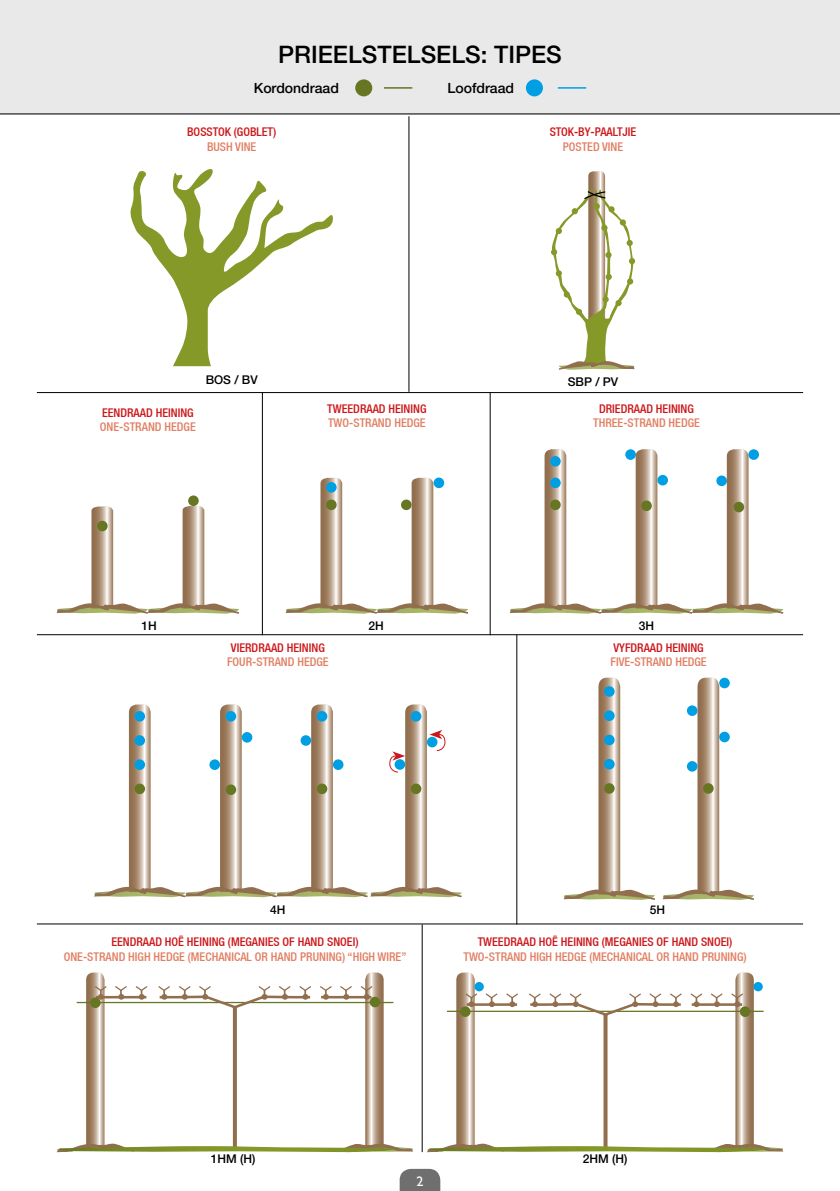
<style>
.page{position:relative;width:840px;height:1191px;background:#fff}
.page>*{position:absolute;margin:0;border:0;box-sizing:border-box;transform-origin:0 0}
.t1{font:500 24px "Helvetica Neue LT";color:#000}
.t2{font:500 14px "Helvetica Neue LT";color:#000}
.t3{font:14px "Gill Sans";color:#fff}
.t4{font:500 condensed 12px "Helvetica Neue LT";color:#e17f63}
.t5{font:500 condensed 12px "Helvetica Neue LT";color:#cd171a}
.t6{font:500 12px "Helvetica Neue LT";color:#000}
</style>
<div class="page">
<svg style="left:399px;top:1168px;width:41px;height:23px"></svg>
<svg style="left:551px;top:171px;width:84px;height:199px"></svg>
<svg style="left:130px;top:169px;width:203px;height:197px"></svg>
<hr style="left:37px;top:392px;width:765px;height:1px;background:#000">
<hr style="left:408px;top:116px;width:1px;height:276px;background:#000">
<hr style="left:37px;top:634px;width:765px;height:1px;background:#000">
<hr style="left:37px;top:923px;width:765px;height:1px;background:#000">
<hr style="left:262px;top:392px;width:1px;height:243px;background:#000">
<hr style="left:489px;top:392px;width:1px;height:243px;background:#000">
<hr style="left:516px;top:634px;width:1px;height:290px;background:#000">
<div style="left:188px;top:495px;width:11px;height:11px;background:#677623;border-radius:50%"></div>
<svg style="left:56px;top:506px;width:183px;height:108px"></svg>
<svg style="left:285px;top:478px;width:183px;height:136px"></svg>
<div style="left:433px;top:477px;width:11px;height:11px;background:#009fe3;border-radius:50%"></div>
<div style="left:326px;top:482px;width:10px;height:10px;background:#009fe3;border-radius:50%"></div>
<svg style="left:509px;top:449px;width:275px;height:165px"></svg>
<div style="left:625px;top:449px;width:10px;height:11px;background:#009fe3;border-radius:50%"></div>
<div style="left:657px;top:475px;width:10px;height:10px;background:#009fe3;border-radius:50%"></div>
<div style="left:748px;top:449px;width:10px;height:11px;background:#009fe3;border-radius:50%"></div>
<div style="left:716px;top:475px;width:10px;height:11px;background:#009fe3;border-radius:50%"></div>
<div style="left:550px;top:456px;width:10px;height:10px;background:#009fe3;border-radius:50%"></div>
<div style="left:550px;top:499px;width:10px;height:11px;background:#677623;border-radius:50%"></div>
<svg style="left:94px;top:704px;width:368px;height:194px"></svg>
<svg style="left:563px;top:677px;width:191px;height:223px"></svg>
<svg style="left:603px;top:686px;width:11px;height:11px"></svg>
<div style="left:603px;top:710px;width:11px;height:11px;background:#009fe3;border-radius:50%"></div>
<div style="left:603px;top:734px;width:11px;height:11px;background:#009fe3;border-radius:50%"></div>
<div style="left:686px;top:761px;width:11px;height:10px;background:#009fe3;border-radius:50%"></div>
<svg style="left:718px;top:677px;width:11px;height:11px"></svg>
<div style="left:686px;top:705px;width:11px;height:11px;background:#009fe3;border-radius:50%"></div>
<svg style="left:718px;top:731px;width:11px;height:11px"></svg>
<hr style="left:421px;top:924px;width:1px;height:228px;background:#000">
<div style="left:0;top:0;width:839px;height:114px;background:#e9e9e9"></div>
<hr style="left:0;top:113px;width:839px;height:1px;background:#000">
<svg style="left:56px;top:972px;width:357px;height:181px"></svg>
<svg style="left:427px;top:972px;width:356px;height:181px"></svg>
<div style="left:90px;top:997px;width:11px;height:11px;background:#677623;border-radius:50%"></div>
<div style="left:369px;top:996px;width:11px;height:11px;background:#677623;border-radius:50%"></div>
<div style="left:459px;top:1006px;width:11px;height:11px;background:#677623;border-radius:50%"></div>
<div style="left:739px;top:1006px;width:11px;height:11px;background:#677623;border-radius:50%"></div>
<div style="left:753px;top:982px;width:9px;height:9px;background:#009fe3;border-radius:50%"></div>
<div style="left:474px;top:982px;width:9px;height:9px;background:#009fe3;border-radius:50%"></div>
<div style="left:355px;top:79px;width:17px;height:17px;background:#677623;border-radius:50%"></div>
<div style="left:525px;top:79px;width:17px;height:17px;background:#009fe3;border-radius:50%"></div>
<hr style="left:557px;top:87px;width:29px;height:2px;background:#009fe3">
<hr style="left:384px;top:87px;width:28px;height:2px;background:#677623">
<h1 class="t1" style="left:278px;top:40px;width:285px">PRIEELSTELSELS: TIPES</h1>
<p class="t2" style="left:253px;top:80px;width:87px">Kordondraad</p>
<p class="t2" style="left:447px;top:80px;width:68px">Loofdraad</p>
<p class="t5" style="left:187px;top:125px;width:90px">BOSSTOK (GOBLET)</p>
<p class="t4" style="left:207px;top:139px;width:51px">BUSH VINE</p>
<p class="t5" style="left:549px;top:125px;width:88px">STOK-BY-PAALTJIE</p>
<p class="t4" style="left:562px;top:139px;width:62px">POSTED VINE</p>
<p class="t5" style="left:102px;top:405px;width:93px">EENDRAAD HEINING</p>
<p class="t4" style="left:100px;top:420px;width:97px">ONE-STRAND HEDGE</p>
<p class="t6" style="left:205px;top:372px;width:54px">BOS / BV</p>
<p class="t6" style="left:567px;top:374px;width:52px">SBP / PV</p>
<p class="t5" style="left:327px;top:401px;width:101px">TWEEDRAAD HEINING</p>
<p class="t4" style="left:328px;top:416px;width:99px">TWO-STRAND HEDGE</p>
<p class="t5" style="left:598px;top:401px;width:96px">DRIEDRAAD HEINING</p>
<p class="t4" style="left:592px;top:416px;width:108px">THREE-STRAND HEDGE</p>
<p class="t6" style="left:141px;top:619px;width:17px">1H</p>
<p class="t6" style="left:368px;top:619px;width:17px">2H</p>
<p class="t6" style="left:638px;top:619px;width:17px">3H</p>
<p class="t5" style="left:231px;top:640px;width:95px">VIERDRAAD HEINING</p>
<p class="t4" style="left:227px;top:655px;width:103px">FOUR-STRAND HEDGE</p>
<p class="t5" style="left:613px;top:640px;width:92px">VYFDRAAD HEINING</p>
<p class="t4" style="left:610px;top:655px;width:98px">FIVE-STRAND HEDGE</p>
<p class="t6" style="left:270px;top:902px;width:17px">4H</p>
<p class="t6" style="left:649px;top:902px;width:17px">5H</p>
<p class="t5" style="left:111px;top:934px;width:248px">EENDRAAD HOË HEINING (MEGANIES OF HAND SNOEI)</p>
<p class="t4" style="left:64px;top:949px;width:344px">ONE-STRAND HIGH HEDGE (MECHANICAL OR HAND PRUNING) “HIGH WIRE”</p>
<p class="t5" style="left:477px;top:934px;width:256px">TWEEDRAAD HOË HEINING (MEGANIES OF HAND SNOEI)</p>
<p class="t4" style="left:463px;top:949px;width:284px">TWO-STRAND HIGH HEDGE (MECHANICAL OR HAND PRUNING)</p>
<p class="t6" style="left:211px;top:1151px;width:46px">1HM (H)</p>
<p class="t3" style="left:416px;top:1173px;width:8px">2</p>
<p class="t6" style="left:582px;top:1151px;width:46px">2HM (H)</p>
</div>
